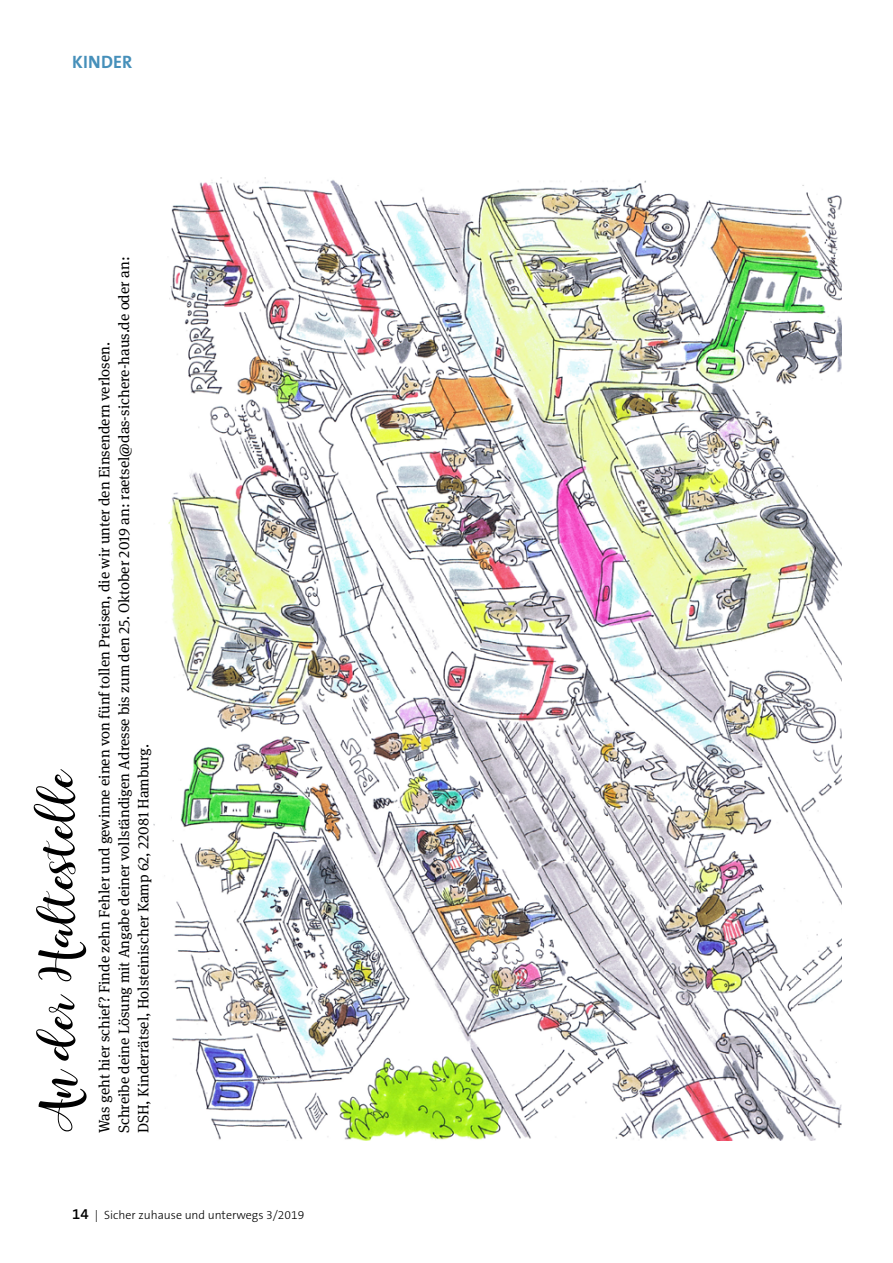
<style>
.page{position:relative;width:893px;height:1263px;background:#fff}
.page>*{position:absolute;margin:0;border:0;box-sizing:border-box;transform-origin:0 0}
.t1{font:48px "Starlight";color:#000;scale:1.2 1}
.Kolumnentitel_li{font:700 18px "The Sans B7";color:#4690ba}
.Fließtext{font:15px/19.5px "DGUV Meta Serif";color:#000}
.t2{font:300 12px "The Sans B3";color:#000}
.s1{font-family:"The Sans B6";font-weight:600;font-size:15px}
</style>
<div class="page">
<img style="left:154px;top:178px;width:687px;height:963px">
<p class="Kolumnentitel_li" style="left:72px;top:52px;width:61px">KINDER</p>
<p class="t1" style="left:31px;top:1132px;width:304px;rotate:-90deg">An der Haltestelle</p>
<p class="Fließtext" style="left:95px;top:1133px;width:878px;rotate:-90deg">Was geht hier schief? Finde zehn Fehler und gewinne einen von fünf tollen Preisen, die wir unter den Einsendern verlosen.<br>Schreibe deine Lösung mit Angabe deiner vollständigen Adresse bis zum den 25. Oktober 2019 an: raetsel@das-sichere-haus.de oder an:<br>DSH, Kinderrätsel, Holsteinischer Kamp 62, 22081 Hamburg.</p>
<p class="t2" style="left:72px;top:1208px;width:233px"><span class="s1">14</span> | Sicher zuhause und unterwegs 3/2019</p>
</div>
